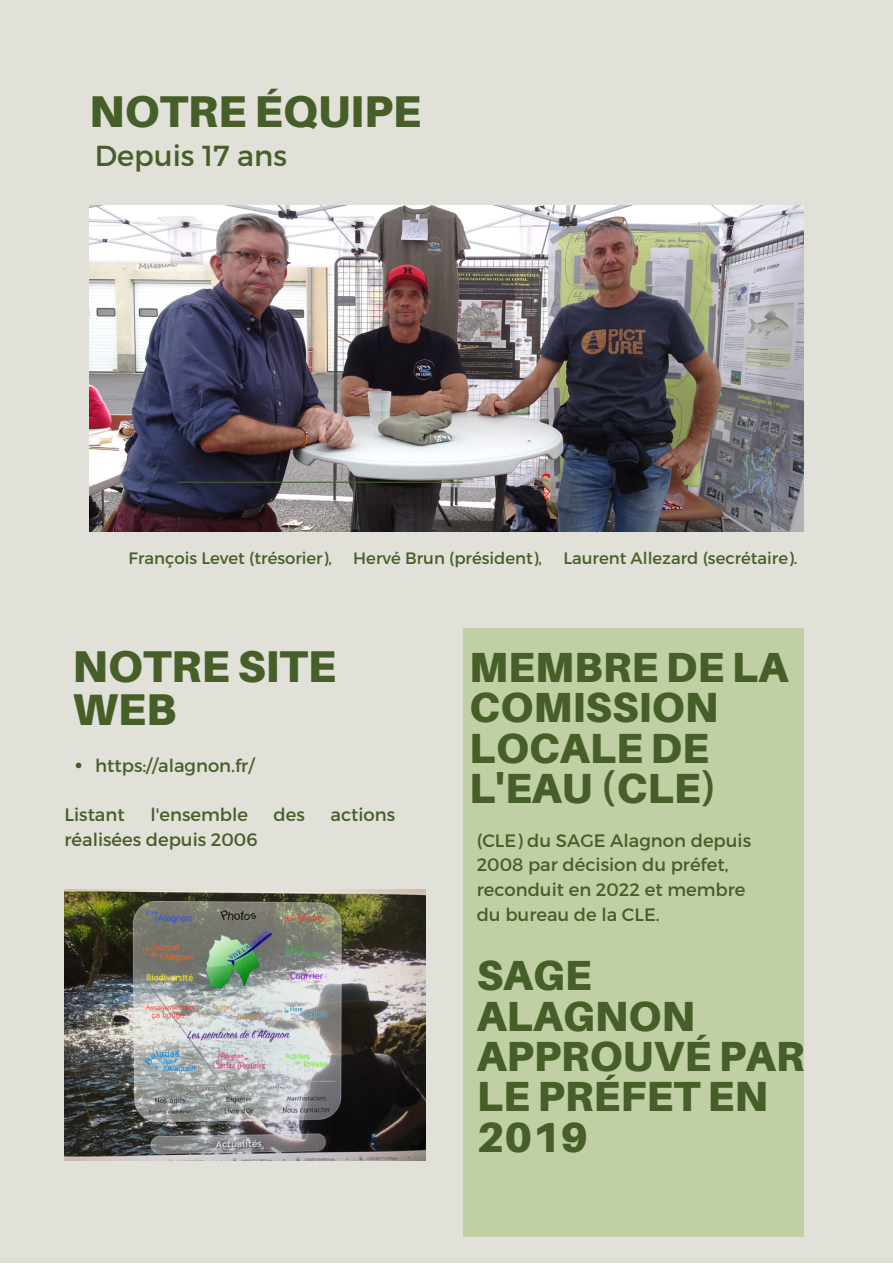
<style>
.page{position:relative;width:893px;height:1264px;background:#fff}
.page>*{position:absolute;margin:0;border:0;box-sizing:border-box;transform-origin:0 0}
.t1{font:900 44.55px/43.5px "Aileron";color:#465e28}
.t2{font:900 42.15px/40.5px "Aileron";color:#465e28}
.t3{font:28.95px "Montserrat";color:#465e28}
.t4{font:18px/24.8px "Montserrat";color:#465e28}
.t5{font:16.5px "Montserrat";color:#465e28}
</style>
<div class="page">
<div style="left:0;top:0;width:892px;height:1262px;background:#e1e0d9"></div>
<img style="left:89px;top:205px;width:714px;height:326px">
<div style="left:463px;top:627px;width:340px;height:609px;background:#c1cfa5"></div>
<hr style="left:177px;top:481px;width:286px;height:2px;background:#465e28">
<img style="left:64px;top:889px;width:361px;height:271px">
<svg style="left:76px;top:762px;width:5px;height:6px"></svg>
<p class="t1" style="left:89px;top:89px;width:333px">NOTRE ÉQUIPE</p>
<p class="t3" style="left:95px;top:137px;width:194px">Depuis 17 ans</p>
<p class="t5" style="left:129px;top:547px;width:205px">François Levet (trésorier),</p>
<p class="t5" style="left:353px;top:547px;width:190px">Hervé Brun (président),</p>
<p class="t5" style="left:563px;top:547px;width:235px">Laurent Allezard (secrétaire).</p>
<p class="t1" style="left:73px;top:643px;width:265px">NOTRE SITE<br>WEB</p>
<p class="t2" style="left:469px;top:646px;width:320px">MEMBRE DE LA<br>COMISSION<br>LOCALE DE<br>L'EAU (CLE)</p>
<p class="t4" style="left:95px;top:752px;width:161px">https://alagnon.fr/</p>
<p class="t4" style="left:64px;top:801px;width:62px">Listant</p>
<p class="t4" style="left:150px;top:801px;width:99px">l'ensemble</p>
<p class="t4" style="left:273px;top:801px;width:33px">des</p>
<p class="t4" style="left:330px;top:801px;width:66px">actions</p>
<p class="t4" style="left:64px;top:826px;width:194px">réalisées depuis 2006</p>
<p class="t4" style="left:476px;top:827px;width:276px">(CLE) du SAGE Alagnon depuis<br>2008 par décision du préfet, reconduit en 2022 et membre du bureau de la CLE.</p>
<p class="t2" style="left:476px;top:954px;width:329px">SAGE<br>ALAGNON<br>APPROUVÉ PAR<br>LE PRÉFET EN<br>2019</p>
</div>
